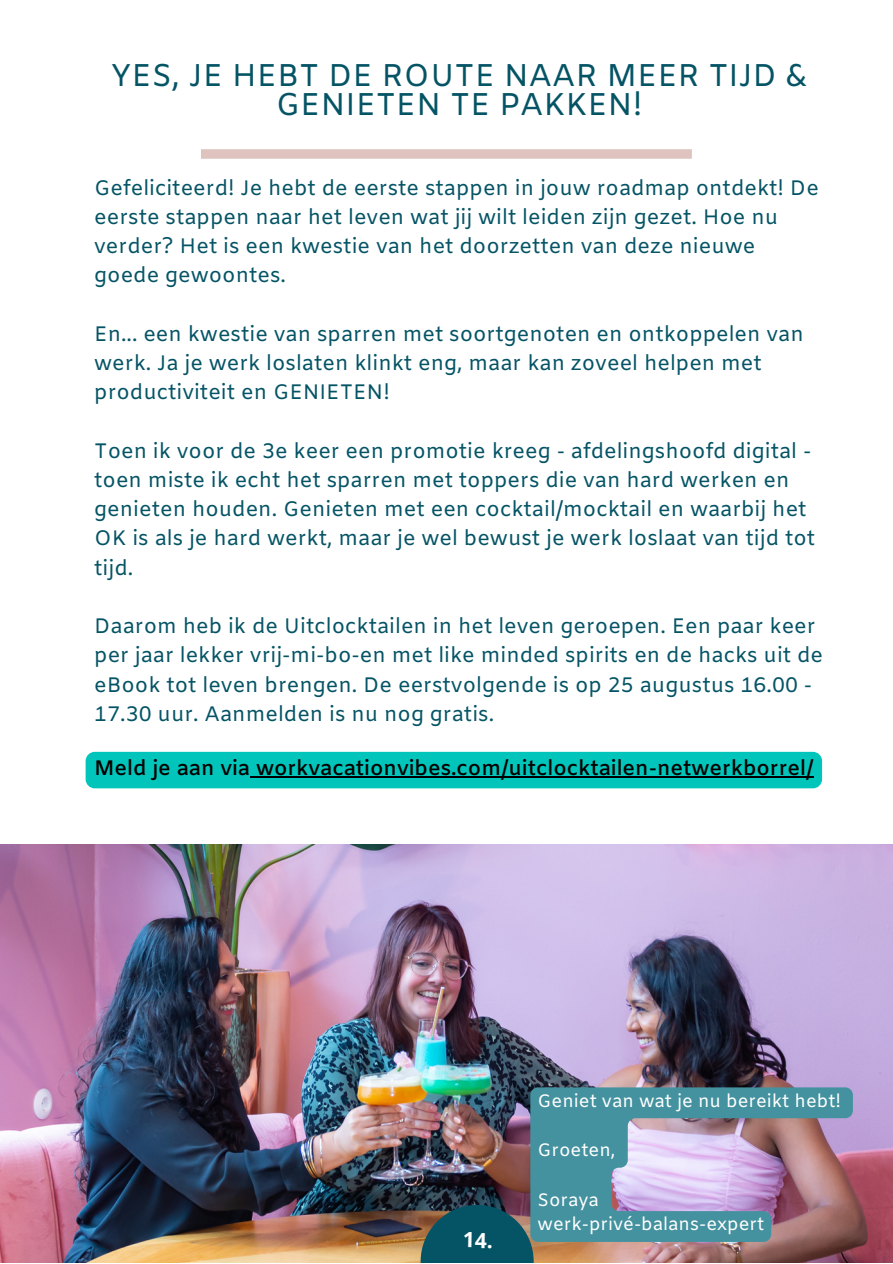
<style>
.page{position:relative;width:893px;height:1264px;background:#fff}
.page>*{position:absolute;margin:0;border:0;box-sizing:border-box;transform-origin:0 0}
.t1{font:31.5px/29.2px "Amiko";color:#055465;text-align:center}
.t2{font:21px/29.2px "Amiko";color:#055465}
.t3{font:600 21px "Amiko";color:#000}
.t4{font:18px "Amiko";color:#fff}
</style>
<div class="page">
<img style="left:0;top:844px;width:892px;height:418px">
<svg style="left:201px;top:149px;width:490px;height:10px;background:#dfc5c1"></svg>
<svg style="left:420px;top:1204px;width:113px;height:58px;background:#1e545f"></svg>
<svg style="left:530px;top:1087px;width:322px;height:154px;background:#7f96a9"></svg>
<div style="left:86px;top:751px;width:736px;height:37px;background:#01c5ba;border-radius:9px"></div>
<hr style="left:250px;top:776px;width:563px;height:1px;background:#000">
<svg style="left:464px;top:1232px;width:27px;height:15px"></svg>
<p class="t1" style="left:111px;top:63px;width:698px">YES, JE HEBT DE ROUTE NAAR MEER TIJD &amp;<br>GENIETEN TE PAKKEN!</p>
<p class="t2" style="left:94px;top:174px;width:726px">Gefeliciteerd! Je hebt de eerste stappen in jouw roadmap ontdekt! De eerste stappen naar het leven wat jij wilt leiden zijn gezet. Hoe nu verder? Het is een kwestie van het doorzetten van deze nieuwe goede gewoontes.</p>
<p class="t2" style="left:94px;top:320px;width:711px">En... een kwestie van sparren met soortgenoten en ontkoppelen van werk. Ja je werk loslaten klinkt eng, maar kan zoveel helpen met productiviteit en GENIETEN!</p>
<p class="t2" style="left:94px;top:437px;width:722px">Toen ik voor de 3e keer een promotie kreeg - afdelingshoofd digital - toen miste ik echt het sparren met toppers die van hard werken en genieten houden. Genieten met een cocktail/mocktail en waarbij het OK is als je hard werkt, maar je wel bewust je werk loslaat van tijd tot tijd.</p>
<p class="t2" style="left:94px;top:613px;width:730px">Daarom heb ik de Uitclocktailen in het leven geroepen. Een paar keer per jaar lekker vrij-mi-bo-en met like minded spirits en de hacks uit de eBook tot leven brengen. De eerstvolgende is op 25 augustus 16.00 - 17.30 uur. Aanmelden is nu nog gratis.</p>
<p class="t3" style="left:94px;top:755px;width:720px">Meld je aan via workvacationvibes.com/uitclocktailen-netwerkborrel/</p>
<p class="t4" style="left:537px;top:1090px;width:305px">Geniet van wat je nu bereikt hebt!</p>
<p class="t4" style="left:537px;top:1139px;width:80px">Groeten,</p>
<p class="t4" style="left:537px;top:1188px;width:63px">Soraya</p>
<p class="t4" style="left:537px;top:1213px;width:228px">werk-privé-balans-expert</p>
</div>
